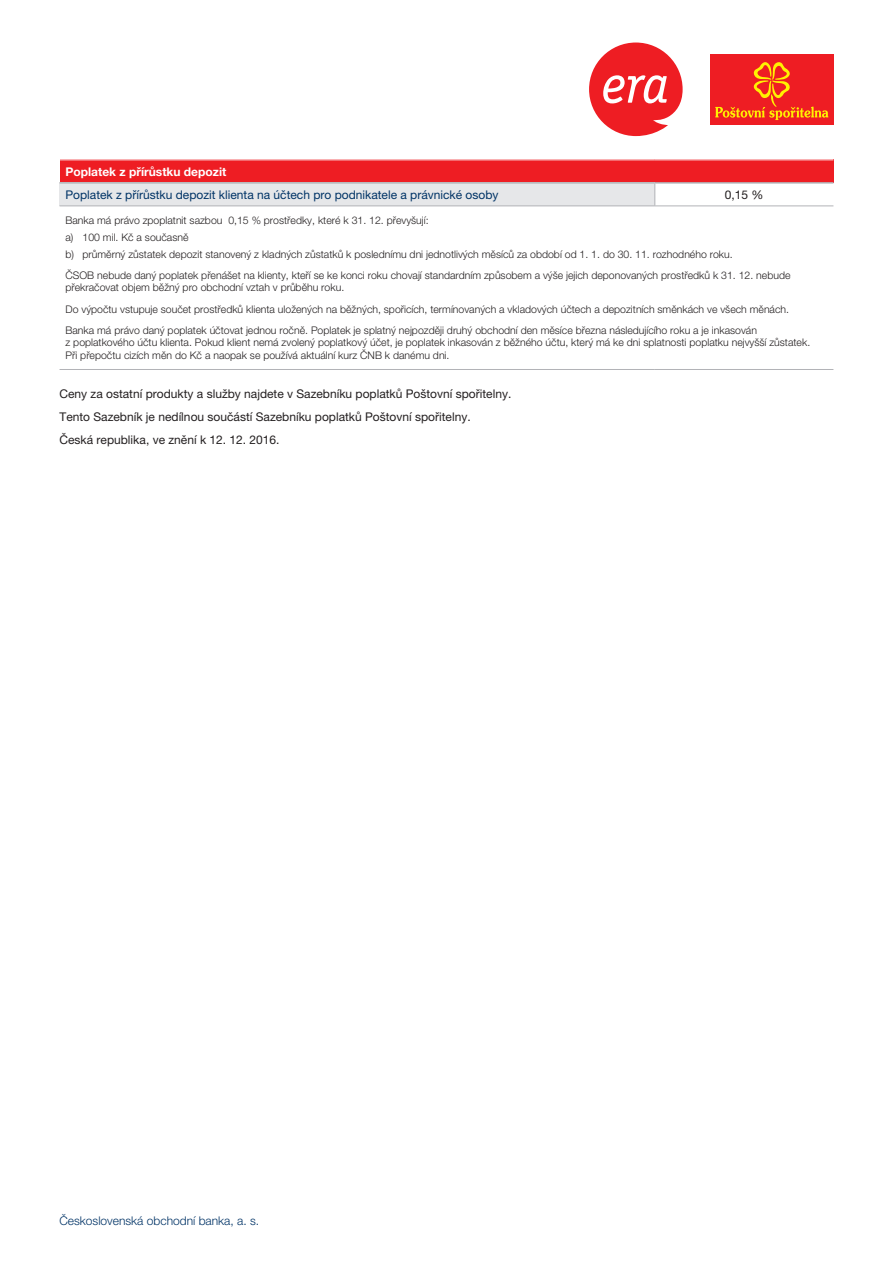
<style>
.page{position:relative;width:893px;height:1263px;background:#fff}
.page>*{position:absolute;margin:0;border:0;box-sizing:border-box;transform-origin:0 0}
.Normal_polozka{font:12px "Helvetica Neue LT Pro";color:#231f20}
.Normal_polozka-2{font:12px "Helvetica Neue LT Pro";color:#036}
.t1{font:300 12px "Helvetica Neue LT Pro";color:#036}
.Nadpis_hlavni_3{font:700 12px "Helvetica Neue LT Pro";color:#fff}
.Normal_polozka_upros{font:12px "Helvetica Neue LT Pro";color:#231f20}
.Normal_poznamka{font:300 10.5px/12.6px "Helvetica Neue LT Pro";color:#231f20}
</style>
<div class="page">
<div style="left:60px;top:160px;width:773px;height:23px;background:#ee1d23"></div>
<div style="left:60px;top:183px;width:595px;height:23px;background:#e6e7e9"></div>
<hr style="left:60px;top:182px;width:595px;height:2px;background:#b2b3b7">
<hr style="left:655px;top:182px;width:178px;height:2px;background:#b2b3b7">
<svg style="left:654px;top:184px;width:1px;height:21px"></svg>
<hr style="left:60px;top:369px;width:595px;height:1px;background:#b2b3b7">
<hr style="left:655px;top:369px;width:178px;height:1px;background:#b2b3b7">
<hr style="left:60px;top:205px;width:595px;height:1px;background:#b2b3b7">
<hr style="left:655px;top:205px;width:178px;height:1px;background:#b2b3b7">
<div style="left:710px;top:54px;width:123px;height:70px;background:#ee1d23"></div>
<svg style="left:589px;top:43px;width:94px;height:93px"></svg>
<svg style="left:715px;top:62px;width:113px;height:58px"></svg>
<p class="Nadpis_hlavni_3" style="left:66px;top:164px;width:162px">Poplatek z přírůstku depozit</p>
<p class="Normal_polozka-2" style="left:66px;top:187px;width:434px">Poplatek z přírůstku depozit klienta na účtech pro podnikatele a právnické osoby</p>
<p class="Normal_polozka_upros" style="left:725px;top:187px;width:40px">0,15 %</p>
<p class="Normal_poznamka" style="left:66px;top:214px;width:365px">Banka má právo zpoplatnit sazbou 0,15 % prostředky, které k 31. 12. převyšují:</p>
<p class="Normal_poznamka" style="left:66px;top:231px;width:125px">a) 100 mil. Kč a současně</p>
<p class="Normal_poznamka" style="left:66px;top:247px;width:669px">b) průměrný zůstatek depozit stanovený z kladných zůstatků k poslednímu dni jednotlivých měsíců za období od 1. 1. do 30. 11. rozhodného roku.</p>
<p class="Normal_poznamka" style="left:66px;top:269px;width:726px">ČSOB nebude daný poplatek přenášet na klienty, kteří se ke konci roku chovají standardním způsobem a výše jejich deponovaných prostředků k 31. 12. nebude překračovat objem běžný pro obchodní vztah v průběhu roku.</p>
<p class="Normal_poznamka" style="left:66px;top:302px;width:725px">Do výpočtu vstupuje součet prostředků klienta uložených na běžných, spořicích, termínovaných a vkladových účtech a depozitních směnkách ve všech měnách.</p>
<p class="Normal_poznamka" style="left:66px;top:323px;width:746px">Banka má právo daný poplatek účtovat jednou ročně. Poplatek je splatný nejpozději druhý obchodní den měsíce března následujícího roku a je inkasován<br>z poplatkového účtu klienta. Pokud klient nemá zvolený poplatkový účet, je poplatek inkasován z běžného účtu, který má ke dni splatnosti poplatku nejvyšší zůstatek.<br>Při přepočtu cizích měn do Kč a naopak se používá aktuální kurz ČNB k danému dni.</p>
<p class="Normal_polozka" style="left:60px;top:386px;width:453px">Ceny za ostatní produkty a služby najdete v Sazebníku poplatků Poštovní spořitelny.</p>
<p class="Normal_polozka" style="left:60px;top:409px;width:413px">Tento Sazebník je nedílnou součástí Sazebníku poplatků Poštovní spořitelny.</p>
<p class="Normal_polozka" style="left:60px;top:432px;width:222px">Česká republika, ve znění k 12. 12. 2016.</p>
<p class="t1" style="left:60px;top:1213px;width:201px">Československá obchodní banka, a. s.</p>
</div>
